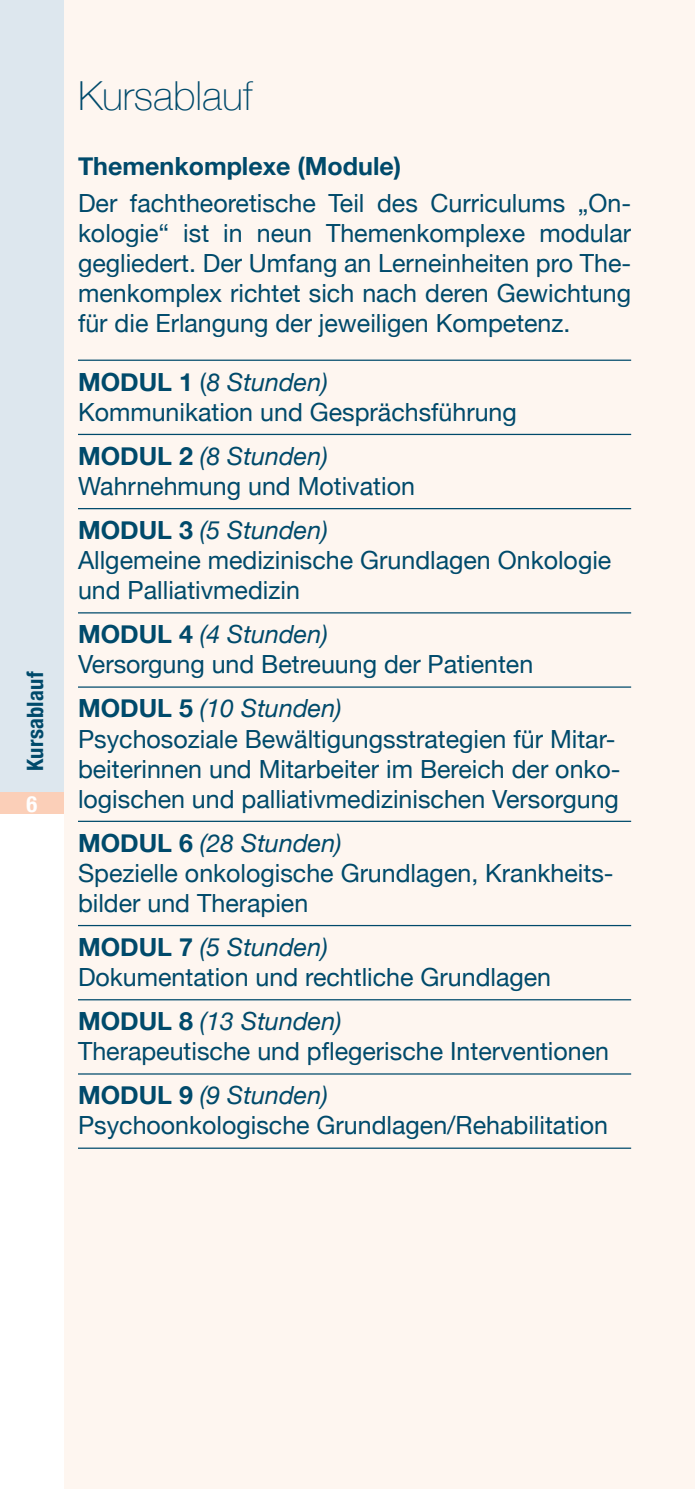
<style>
.page{position:relative;width:695px;height:1489px;background:#fff}
.page>*{position:absolute;margin:0;border:0;box-sizing:border-box;transform-origin:0 0}
.t1{font:100 40px "Helvetica Neue";color:#004a6b}
.t2{font:25px/30px "Helvetica Neue";color:#004a6b}
.t3{font:700 25px "Helvetica Neue";color:#004a6b}
.t4{font:700 condensed 22.5px "Helvetica Neue";letter-spacing:.01em;color:#004a6b}
.t5{font:700 condensed 22.5px "Helvetica Neue";color:#fff}
.s1{font-weight:700}
.s2{font-style:italic}
</style>
<div class="page">
<div style="left:64px;top:0;width:630px;height:1488px;background:#fef6f0"></div>
<div style="left:0;top:0;width:64px;height:805px;background:#dde7ee"></div>
<div style="left:0;top:792px;width:64px;height:21px;background:#fbcfb8"></div>
<hr style="left:78px;top:359px;width:553px;height:2px;background:#004a6b">
<hr style="left:78px;top:434px;width:553px;height:1px;background:#004a6b">
<hr style="left:78px;top:508px;width:553px;height:1px;background:#004a6b">
<hr style="left:78px;top:612px;width:553px;height:1px;background:#004a6b">
<hr style="left:78px;top:686px;width:553px;height:1px;background:#004a6b">
<hr style="left:78px;top:820px;width:553px;height:2px;background:#004a6b">
<hr style="left:78px;top:924px;width:553px;height:2px;background:#004a6b">
<hr style="left:78px;top:999px;width:553px;height:1px;background:#004a6b">
<hr style="left:78px;top:1073px;width:553px;height:1px;background:#004a6b">
<hr style="left:78px;top:1147px;width:553px;height:1px;background:#004a6b">
<p class="t4" style="left:16px;top:771px;width:101px;rotate:-90deg">Kursablauf</p>
<p class="t5" style="left:26px;top:785px;width:12px">6</p>
<h1 class="t1" style="left:78px;top:65px;width:176px">Kursablauf</h1>
<p class="t3" style="left:78px;top:146px;width:325px">Themenkomplexe (Module)</p>
<p class="t2" style="left:78px;top:190px;width:554px;text-align:justify">Der fachtheoretische Teil des Curriculums „On&shy;kologie“ ist in neun Themenkomplexe modular gegliedert. Der Umfang an Lerneinheiten pro The&shy;menkomplex richtet sich nach deren Gewichtung für die Erlangung der jeweiligen Kompetenz.</p>
<p class="t2" style="left:78px;top:368px;width:440px"><span class="s1">MODUL 1</span> (<span class="s2">8 Stunden)<br></span>Kommunikation und Gesprächsführung</p>
<p class="t2" style="left:78px;top:442px;width:338px"><span class="s1">MODUL 2</span> <span class="s2">(8 Stunden)<br></span>Wahrnehmung und Motivation</p>
<p class="t2" style="left:78px;top:516px;width:534px"><span class="s1">MODUL 3</span> <span class="s2">(5 Stunden)<br></span>Allgemeine medizinische Grundlagen Onkologie und Palliativmedizin</p>
<p class="t2" style="left:78px;top:620px;width:456px"><span class="s1">MODUL 4</span> <span class="s2">(4 Stunden)<br></span>Versorgung und Betreuung der Patienten</p>
<p class="t2" style="left:78px;top:695px;width:544px"><span class="s1">MODUL 5</span> <span class="s2">(10 Stunden)<br></span>Psychosoziale Bewältigungsstrategien für Mitar&shy;beiterinnen und Mitarbeiter im Bereich der onko&shy;logischen und palliativmedizinischen Versorgung</p>
<p class="t2" style="left:78px;top:829px;width:537px"><span class="s1">MODUL 6</span> <span class="s2">(28 Stunden)<br></span>Spezielle onkologische Grundlagen, Krankheits&shy;bilder und Therapien</p>
<p class="t2" style="left:78px;top:933px;width:474px"><span class="s1">MODUL 7</span> <span class="s2">(5 Stunden)<br></span>Dokumentation und rechtliche Grundlagen</p>
<p class="t2" style="left:78px;top:1007px;width:532px"><span class="s1">MODUL 8</span> <span class="s2">(13 Stunden)<br></span>Therapeutische und pflegerische Interventionen</p>
<p class="t2" style="left:78px;top:1081px;width:531px"><span class="s1">MODUL 9</span> <span class="s2">(9 Stunden)<br></span>Psychoonkologische Grundlagen/Rehabilitation</p>
</div>
